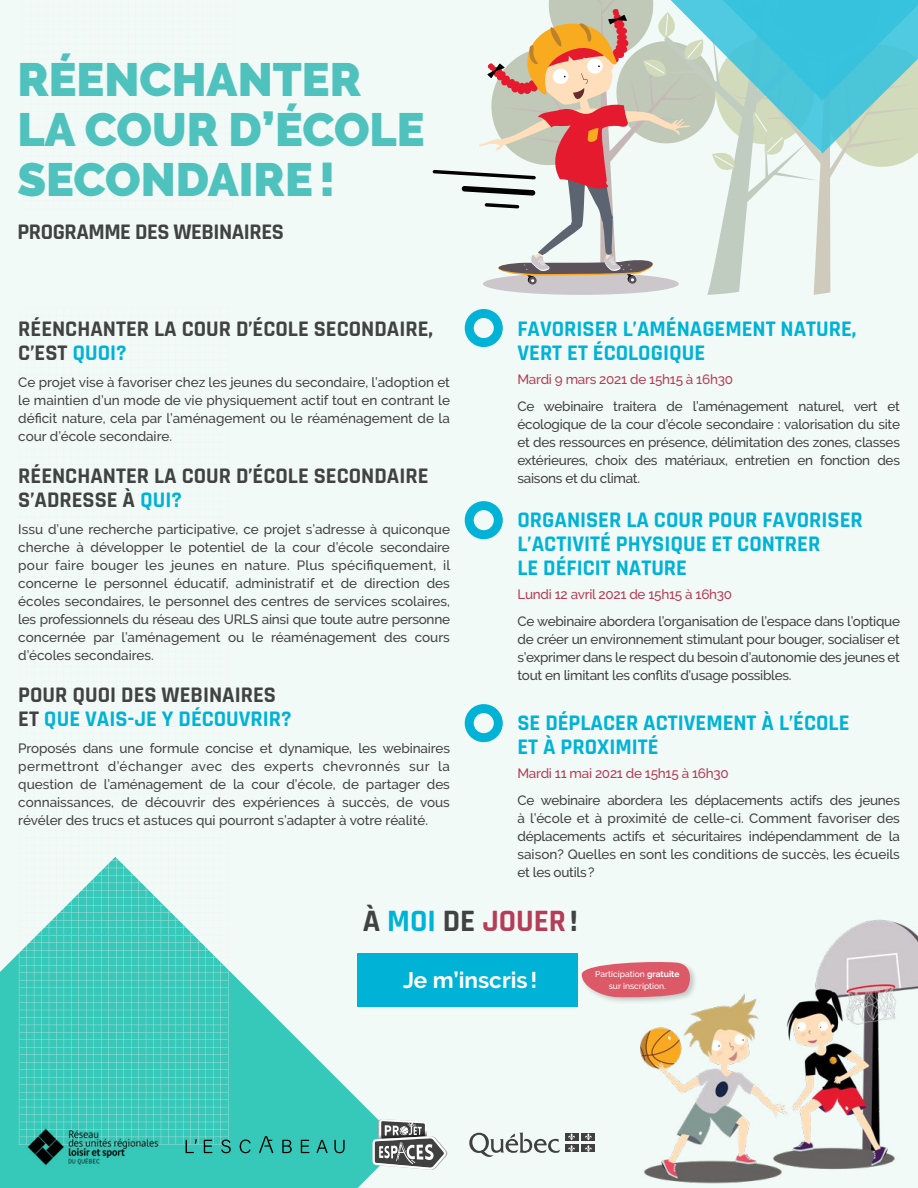
<style>
.page{position:relative;width:918px;height:1188px;background:#f2faf7}
.page>*{position:absolute;margin:0;border:0;box-sizing:border-box;transform-origin:0 0}
.t1{font:900 46.5px/49.7px "Raleway";color:#4fc2bd}
.t2{font:700 31.5px "Rajdhani";color:#b53d57}
.t3{font:700 22.5px/24px "Rajdhani";color:#00b3d6}
.t4{font:700 22.5px/24px "Rajdhani";color:#414242}
.t5{font:700 22.5px "Rajdhani";letter-spacing:-.02em;color:#414242}
.t6{font:700 22.5px "Raleway";color:#fff}
.t7{font:500 13.5px/18px "Raleway";color:#414242;text-align:justify}
.t8{font:500 13.5px "Raleway";letter-spacing:-.02em;color:#b53d57}
.t9{font:500 8.55px "Raleway";color:#fff}
.s1{color:#00b3d6}
.s2{color:#414242}
.s3{font-weight:700}
</style>
<div class="page">
<svg style="left:660px;top:282px;width:171px;height:13px"></svg>
<svg style="left:0;top:953px;width:402px;height:235px;fill:#36c8b8"></svg>
<hr style="left:19px;top:726px;width:209px;height:1px;background:#e3e3e3">
<img style="left:640px;top:919px;width:278px;height:265px">
<svg style="left:465px;top:309px;width:38px;height:38px"></svg>
<svg style="left:465px;top:501px;width:38px;height:38px"></svg>
<svg style="left:465px;top:704px;width:38px;height:38px"></svg>
<div style="left:580px;top:960px;width:118px;height:45px;background:#000;opacity:.2"></div>
<svg style="left:582px;top:961px;width:114px;height:37px"></svg>
<div style="left:357px;top:953px;width:221px;height:53px;background:#00b3d6"></div>
<svg style="left:373px;top:1119px;width:75px;height:51px"></svg>
<svg style="left:469px;top:1132px;width:91px;height:25px"></svg>
<div style="left:565px;top:1133px;width:13px;height:8px;background:#404040"></div>
<div style="left:582px;top:1133px;width:13px;height:8px;background:#404040"></div>
<div style="left:565px;top:1144px;width:13px;height:8px;background:#404040"></div>
<svg style="left:568px;top:1133px;width:7px;height:19px"></svg>
<div style="left:582px;top:1144px;width:13px;height:8px;background:#404040"></div>
<svg style="left:585px;top:1133px;width:7px;height:19px"></svg>
<svg style="left:20px;top:726px;width:211px;height:427px"></svg>
<svg style="left:240px;top:1140px;width:11px;height:13px"></svg>
<svg style="left:282px;top:1140px;width:10px;height:13px"></svg>
<svg style="left:301px;top:1140px;width:9px;height:13px"></svg>
<svg style="left:316px;top:1140px;width:12px;height:13px"></svg>
<svg style="left:334px;top:1140px;width:11px;height:13px"></svg>
<svg style="left:259px;top:1136px;width:14px;height:17px"></svg>
<img style="left:23px;top:1119px;width:140px;height:54px">
<div style="left:483px;top:273px;width:196px;height:22px;background:#cbc7ca;border-radius:50%"></div>
<svg style="left:529px;top:277px;width:8px;height:8px"></svg>
<svg style="left:628px;top:276px;width:9px;height:8px"></svg>
<svg style="left:433px;top:0;width:485px;height:282px"></svg>
<h1 class="t1" style="left:17px;top:55px;width:409px">RÉENCHANTER<br>LA COUR D’ÉCOLE<br>SECONDAIRE!</h1>
<h3 class="t5" style="left:17px;top:218px;width:268px">PROGRAMME DES WEBINAIRES</h3>
<h3 class="t4" style="left:18px;top:317px;width:416px">RÉENCHANTER LA COUR D’ÉCOLE SECONDAIRE,<br>C’EST <span class="s1">QUOI?</span></h3>
<p class="t7" style="left:18px;top:373px;width:433px">Ce projet vise à favoriser chez les jeunes du secondaire, l’adoption et le maintien d’un mode de vie physiquement actif tout en contrant le déficit nature, cela par l’aménagement ou le réaménagement de la cour d’école secondaire.</p>
<h3 class="t4" style="left:18px;top:464px;width:412px">RÉENCHANTER LA COUR D’ÉCOLE SECONDAIRE<br>S’ADRESSE À <span class="s1">QUI?</span></h3>
<p class="t7" style="left:18px;top:520px;width:434px">Issu d’une recherche participative, ce projet s’adresse à quiconque cherche à développer le potentiel de la cour d’école secondaire pour faire bouger les jeunes en nature. Plus spécifiquement, il concerne le personnel éducatif, administratif et de direction des écoles secondaires, le personnel des centres de services scolaires, les professionnels du réseau des URLS ainsi que toute autre personne concernée par l’aménagement ou le réaménagement des cours d’écoles secondaires.</p>
<h3 class="t4" style="left:18px;top:683px;width:275px">POUR QUOI DES WEBINAIRES<br>ET <span class="s1">QUE VAIS-JE Y DÉCOUVRIR?</span></h3>
<p class="t7" style="left:18px;top:739px;width:433px">Proposés dans une formule concise et dynamique, les webinaires permettront d’échanger avec des experts chevronnés sur la question de l’aménagement de la cour d’école, de partager des connaissances, de découvrir des expériences à succès, de vous révéler des trucs et astuces qui pourront s’adapter à votre réalité.</p>
<h3 class="t3" style="left:518px;top:317px;width:341px">FAVORISER L’AMÉNAGEMENT NATURE,<br>VERT ET ÉCOLOGIQUE</h3>
<p class="t8" style="left:518px;top:371px;width:217px">Mardi 9 mars 2021 de 15h15 à 16h30</p>
<p class="t7" style="left:518px;top:397px;width:384px">Ce webinaire traitera de l’aménagement naturel, vert et écologique de la cour d’école secondaire : valorisation du site et des ressources en présence, délimitation des zones, classes extérieures, choix des matériaux, entretien en fonction des saisons et du climat.</p>
<h3 class="t3" style="left:518px;top:508px;width:347px">ORGANISER LA COUR POUR FAVORISER<br>L’ACTIVITÉ PHYSIQUE ET CONTRER<br>LE DÉFICIT NATURE</h3>
<p class="t8" style="left:518px;top:586px;width:216px">Lundi 12 avril 2021 de 15h15 à 16h30</p>
<p class="t7" style="left:518px;top:612px;width:384px">Ce webinaire abordera l’organisation de l’espace dans l’optique de créer un environnement stimulant pour bouger, socialiser et s’exprimer dans le respect du besoin d’autonomie des jeunes et tout en limitant les conflits d’usage possibles.</p>
<h3 class="t3" style="left:518px;top:711px;width:333px">SE DÉPLACER ACTIVEMENT À L’ÉCOLE<br>ET À PROXIMITÉ</h3>
<p class="t8" style="left:518px;top:765px;width:213px">Mardi 11 mai 2021 de 15h15 à 16h30</p>
<p class="t7" style="left:518px;top:791px;width:384px">Ce webinaire abordera les déplacements actifs des jeunes à l’école et à proximité de celle-ci. Comment favoriser des déplacements actifs et sécuritaires indépendamment de la saison? Quelles en sont les conditions de succès, les écueils et les outils?</p>
<h2 class="t2" style="left:363px;top:902px;width:216px"><span class="s2">À</span> <span class="s1">MOI</span> <span class="s2">DE</span> JOUER<span class="s2">!</span></h2>
<p class="t9" style="left:595px;top:969px;width:86px">Participation <span class="s3">gratuite</span></p>
<h3 class="t6" style="left:403px;top:967px;width:136px">Je m’inscris !</h3>
<p class="t9" style="left:609px;top:981px;width:59px">sur inscription.</p>
</div>
